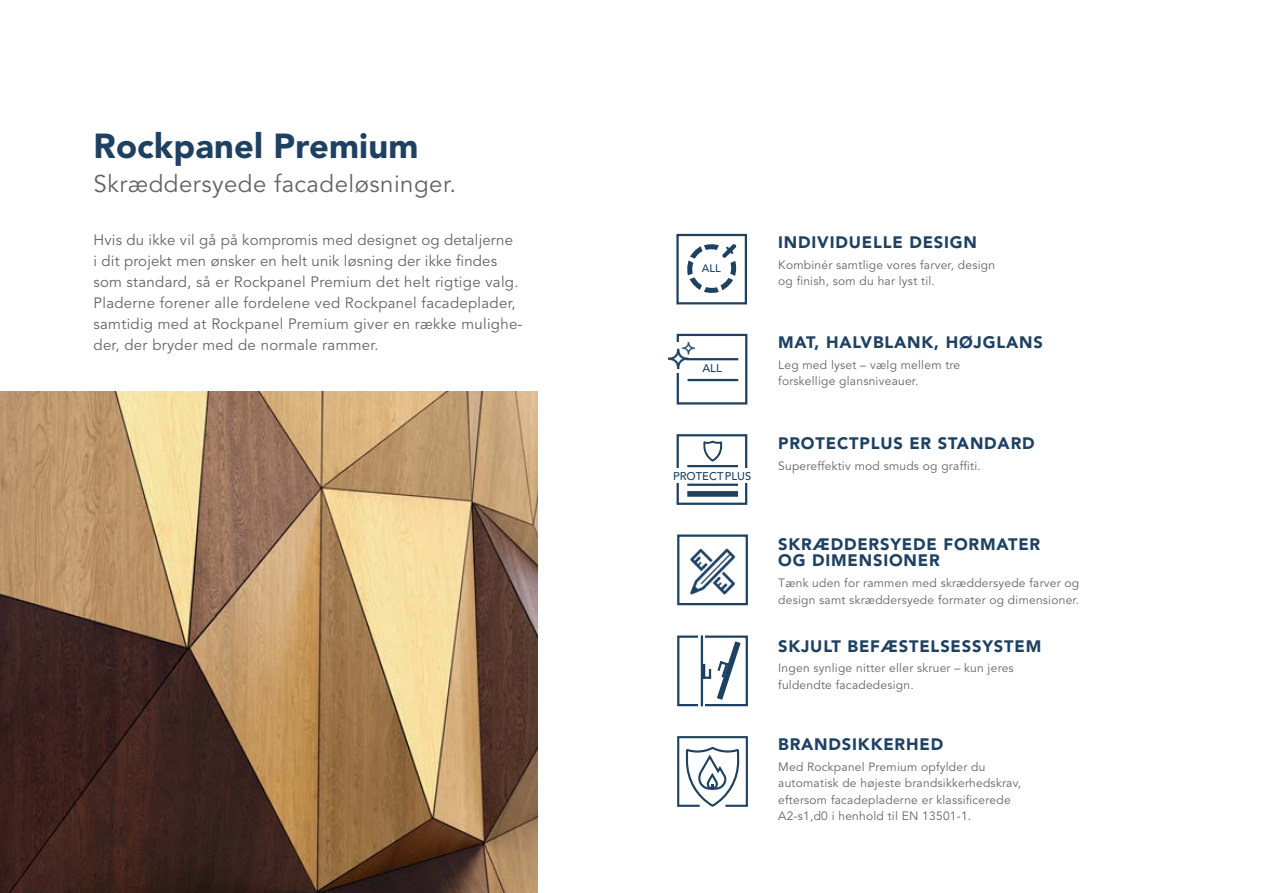
<style>
.page{position:relative;width:1263px;height:893px;background:#fff}
.page>*{position:absolute;margin:0;border:0;box-sizing:border-box;transform-origin:0 0}
.t1{font:900 34.5px "Avenir";letter-spacing:.005em;color:#1e4162}
.t2{font:24px "Avenir";letter-spacing:.02em;color:#636466}
.t3{font:900 16.5px/16.5px "Avenir";letter-spacing:.05em;color:#1e4162}
.t4{font:15px/21px "Avenir";letter-spacing:.02em;color:#636466}
.t5{font:12px/16.5px "Avenir";letter-spacing:.02em;color:#636466}
.t6{font:500 11.1px "Avenir";color:#1e4162}
.t7{font:500 10.8px "Avenir";color:#1e4162}
</style>
<div class="page">
<img style="left:0;top:391px;width:538px;height:502px">
<svg style="left:677px;top:736px;width:71px;height:71px"></svg>
<div style="left:677px;top:534px;width:71px;height:71px;border:2px solid #1e4162"></div>
<img style="left:690px;top:548px;width:46px;height:47px">
<div style="left:676px;top:234px;width:71px;height:70px;border:2px solid #1e4162"></div>
<div style="left:677px;top:434px;width:70px;height:71px;border:2px solid #1e4162"></div>
<div style="left:687px;top:491px;width:51px;height:6px;background:#1e4162"></div>
<hr style="left:687px;top:484px;width:51px;height:2px;background:#1e4162">
<hr style="left:687px;top:465px;width:51px;height:2px;background:#1e4162">
<div style="left:672px;top:468px;width:81px;height:14px;background:#fff"></div>
<svg style="left:703px;top:440px;width:20px;height:22px"></svg>
<div style="left:677px;top:635px;width:71px;height:71px;border:2px solid #1e4162"></div>
<hr style="left:701px;top:635px;width:2px;height:71px;background:#1e4162">
<svg style="left:703px;top:635px;width:42px;height:71px"></svg>
<svg style="left:687px;top:244px;width:50px;height:49px"></svg>
<div style="left:677px;top:334px;width:70px;height:71px;border:2px solid #1e4162"></div>
<div style="left:672px;top:345px;width:10px;height:28px;background:#fff"></div>
<hr style="left:687px;top:379px;width:51px;height:2px;background:#1e4162">
<img style="left:668px;top:343px;width:26px;height:26px">
<hr style="left:687px;top:358px;width:51px;height:2px;background:#1e4162">
<h1 class="t1" style="left:94px;top:125px;width:326px">Rockpanel Premium</h1>
<h2 class="t2" style="left:94px;top:170px;width:364px">Skræddersyede facadeløsninger.</h2>
<p class="t4" style="left:94px;top:230px;width:431px">Hvis du ikke vil gå på kompromis med designet og detaljerne<br>i dit projekt men ønsker en helt unik løsning der ikke findes som standard, så er Rockpanel Premium det helt rigtige valg.<br>Pladerne forener alle fordelene ved Rockpanel facadeplader, samtidig med at Rockpanel Premium giver en række mulighe&shy;der, der bryder med de normale rammer.</p>
<h3 class="t3" style="left:778px;top:234px;width:200px">INDIVIDUELLE DESIGN</h3>
<p class="t5" style="left:778px;top:257px;width:218px">Kombinér samtlige vores farver, design og finish, som du har lyst til.</p>
<p class="t7" style="left:702px;top:262px;width:20px">ALL</p>
<h3 class="t3" style="left:778px;top:334px;width:266px">MAT, HALVBLANK, HØJGLANS</h3>
<p class="t5" style="left:778px;top:357px;width:184px">Leg med lyset – vælg mellem tre forskellige glansniveauer.</p>
<p class="t6" style="left:702px;top:362px;width:21px">ALL</p>
<p class="t6" style="left:673px;top:469px;width:80px">PROTECTPLUS</p>
<h3 class="t3" style="left:778px;top:435px;width:258px">PROTECTPLUS ER STANDARD</h3>
<p class="t5" style="left:778px;top:458px;width:204px">Supereffektiv mod smuds og graffiti.</p>
<h3 class="t3" style="left:778px;top:536px;width:264px">SKRÆDDERSYEDE FORMATER<br>OG DIMENSIONER</h3>
<p class="t5" style="left:778px;top:575px;width:303px">Tænk uden for rammen med skræddersyede farver og design samt skræddersyede formater og dimensioner.</p>
<h3 class="t3" style="left:778px;top:637px;width:265px">SKJULT BEFÆSTELSESSYSTEM</h3>
<p class="t5" style="left:778px;top:660px;width:237px">Ingen synlige nitter eller skruer – kun jeres fuldendte facadedesign.</p>
<h3 class="t3" style="left:778px;top:736px;width:167px">BRANDSIKKERHED</h3>
<p class="t5" style="left:778px;top:759px;width:244px">Med Rockpanel Premium opfylder du automatisk de højeste brandsikkerhedskrav, eftersom facadepladerne er klassificerede A2-s1,d0 i henhold til EN 13501-1.</p>
</div>
